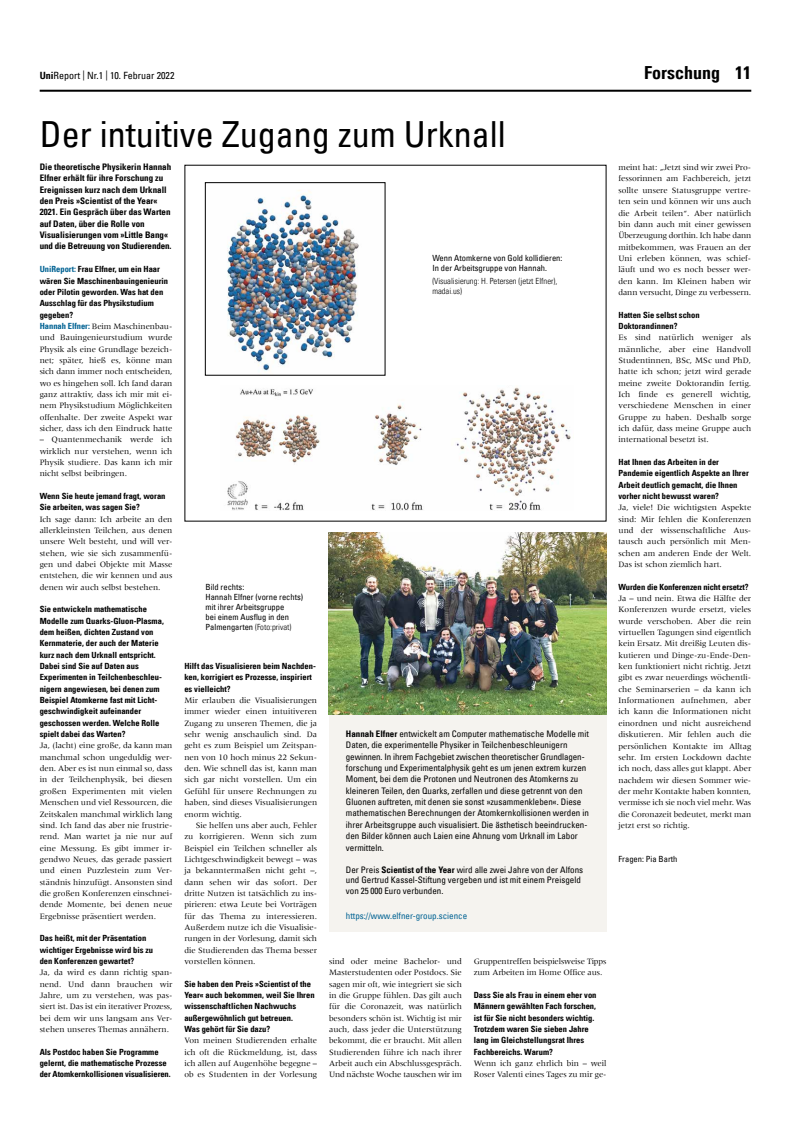
<style>
.page{position:relative;width:808px;height:1134px;background:#fff}
.page>*{position:absolute;margin:0;border:0;box-sizing:border-box;transform-origin:0 0}
.t1{font:condensed 36px "Univers Com 57";color:#000}
.t2{font:18px "Univers Com 67 Bold Cond";color:#000}
.t3{font:condensed 10px "Univers Com 57";color:#000}
.t4{font:condensed 9px/11.3px "Univers Com 57";color:#000}
.t5{font:9px/11.3px "Univers Com 67 Bold Cond";color:#000}
.t6{font:condensed 9px "Univers Com 57";color:#006293}
.t7{font:8.5px/11.3px "Meridien";color:#000;text-align:justify}
.t8{font:8.5px/11.3px "Univers Com 67 Bold Cond";color:#000}
.t9{font:condensed 8.5px/10.2px "Univers Com 57";color:#000}
.t10{font:8.5px/10.2px "Univers Com 47 Light Cond";color:#000}
.s1{font-family:"Univers Com 67 Bold Cond";font-stretch:normal}
.s2{color:#006293}
.s3{font-family:"Univers Com 67 Bold Cond";color:#006293}
.s4{font-family:"Univers Com 57";font-stretch:condensed}
</style>
<div class="page">
<hr style="left:40px;top:90px;width:711px;height:2px;background:#000">
<div style="left:329px;top:714px;width:278px;height:218px;background:#f5f3ef"></div>
<img style="left:329px;top:533px;width:278px;height:181px">
<img style="left:227px;top:190px;width:132px;height:181px">
<img style="left:227px;top:387px;width:344px;height:123px">
<h2 class="t2" style="left:644px;top:62px;width:77px">Forschung</h2>
<p class="t3" style="left:40px;top:69px;width:136px"><span class="s1">Uni</span>Report | Nr.1 | 10. Februar 2022</p>
<h2 class="t2" style="left:735px;top:62px;width:17px">11</h2>
<h1 class="t1" style="left:40px;top:112px;width:467px">Der intuitive Zugang zum Urknall</h1>
<p class="t5" style="left:40px;top:161px;width:133px">Die theoretische Physikerin Hannah Elfner erhält für ihre Forschung zu Ereignissen kurz nach dem Urknall den Preis »Scientist of the Year« 2021. Ein Gespräch über das Warten auf Daten, über die Rolle von Visualisierungen vom »Little Bang« und die Betreuung von Studierenden.</p>
<p class="t8" style="left:40px;top:263px;width:130px"><span class="s2">UniReport:</span> Frau Elfner, um ein Haar wären Sie Maschinenbauingenieurin oder Pilotin geworden. Was hat den<br>Ausschlag für das Physikstudium gegeben?</p>
<p class="t7" style="left:40px;top:320px;width:134px"><span class="s3">Hannah Elfner:</span> Beim Maschinenbau&shy;und Bauingenieurstudium wurde Physik als eine Grundlage bezeich&shy;net; später, hieß es, könne man sich dann immer noch entscheiden, wo es hingehen soll. Ich fand daran ganz attraktiv, dass ich mir mit ei&shy;nem Physikstudium Möglichkeiten offenhalte. Der zweite Aspekt war sicher, dass ich den Eindruck hatte</p>
<p class="t7" style="left:40px;top:434px;width:134px">– Quantenmechanik werde ich wirklich nur verstehen, wenn ich Physik studiere. Das kann ich mir nicht selbst beibringen.</p>
<p class="t8" style="left:40px;top:490px;width:127px">Wenn Sie heute jemand fragt, woran<br>Sie arbeiten, was sagen Sie?</p>
<p class="t7" style="left:40px;top:513px;width:134px">Ich sage dann: Ich arbeite an den allerkleinsten Teilchen, aus denen unsere Welt besteht, und will ver&shy;stehen, wie sie sich zusammenfü&shy;gen und dabei Objekte mit Masse entstehen, die wir kennen und aus denen wir auch selbst bestehen.</p>
<p class="t8" style="left:40px;top:604px;width:126px">Sie entwickeln mathematische<br>Modelle zum Quarks-Gluon-Plasma, dem heißen, dichten Zustand von<br>Kernmaterie, der auch der Materie kurz nach dem Urknall entspricht.<br>Dabei sind Sie auf Daten aus<br>Experimenten in Teilchenbeschleu&shy;nigern angewiesen, bei denen zum<br>Beispiel Atomkerne fast mit Licht&shy;geschwindigkeit aufeinander geschossen werden. Welche Rolle spielt dabei das Warten?</p>
<p class="t7" style="left:40px;top:740px;width:134px">Ja, (lacht) eine große, da kann man manchmal schon ungeduldig wer&shy;den. Aber es ist nun einmal so, dass in der Teilchenphysik, bei diesen großen Experimenten mit vielen Menschen und viel Ressourcen, die Zeitskalen manchmal wirklich lang sind. Ich fand das aber nie frustrie&shy;rend. Man wartet ja nie nur auf eine Messung. Es gibt immer ir&shy;gendwo Neues, das gerade passiert und einen Puzzlestein zum Ver&shy;ständnis hinzufügt. Ansonsten sind die großen Konferenzen einschnei&shy;dende Momente, bei denen neue Ergebnisse präsentiert werden.</p>
<p class="t8" style="left:40px;top:932px;width:115px">Das heißt, mit der Präsentation wichtiger Ergebnisse wird bis zu den Konferenzen gewartet?</p>
<p class="t7" style="left:40px;top:967px;width:134px">Ja, da wird es dann richtig span&shy;nend. Und dann brauchen wir Jahre, um zu verstehen, was pas&shy;siert ist. Das ist ein iterativer Prozess, bei dem wir uns langsam ans Ver&shy;stehen unseres Themas annähern.</p>
<p class="t8" style="left:40px;top:1046px;width:132px">Als Postdoc haben Sie Programme gelernt, die mathematische Prozesse der Atomkernkollisionen visualisieren.</p>
<p class="t7" style="left:618px;top:162px;width:134px;text-align:left">meint hat: „Jetzt sind wir zwei Pro&shy;fessorinnen am Fachbereich, jetzt sollte unsere Statusgruppe vertre&shy;ten sein und können wir uns auch die Arbeit teilen“. Aber natürlich bin dann auch mit einer gewissen Überzeugung dorthin. Ich habe dann mitbekommen, was Frauen an der Uni erleben können, was schief&shy;läuft und wo es noch besser wer&shy;den kann. Im Kleinen haben wir dann versucht, Dinge zu verbessern.</p>
<p class="t8" style="left:618px;top:309px;width:83px">Hatten Sie selbst schon<br>Doktorandinnen?</p>
<p class="t7" style="left:618px;top:332px;width:134px">Es sind natürlich weniger als männliche, aber eine Handvoll Studentinnen, BSc, MSc und PhD, hatte ich schon; jetzt wird gerade meine zweite Doktorandin fertig.<br>Ich finde es generell wichtig, verschiedene Menschen in einer Gruppe zu haben. Deshalb sorge ich dafür, dass meine Gruppe auch international besetzt ist.</p>
<p class="t8" style="left:618px;top:456px;width:132px">Hat Ihnen das Arbeiten in der<br>Pandemie eigentlich Aspekte an Ihrer<br>Arbeit deutlich gemacht, die Ihnen vorher nicht bewusst waren?</p>
<p class="t7" style="left:618px;top:502px;width:134px">Ja, viele! Die wichtigsten Aspekte sind: Mir fehlen die Konferenzen und der wissenschaftliche Aus&shy;tausch auch persönlich mit Men&shy;schen am anderen Ende der Welt.<br>Das ist schon ziemlich hart.</p>
<p class="t8" style="left:618px;top:581px;width:132px">Wurden die Konferenzen nicht ersetzt?</p>
<p class="t7" style="left:618px;top:593px;width:134px">Ja – und nein. Etwa die Hälfte der Konferenzen wurde ersetzt, vieles wurde verschoben. Aber die rein virtuellen Tagungen sind eigentlich kein Ersatz. Mit dreißig Leuten dis&shy;kutieren und Dinge-zu-Ende-Den&shy;ken funktioniert nicht richtig. Jetzt gibt es zwar neuerdings wöchentli&shy;che Seminarserien – da kann ich Informationen aufnehmen, aber ich kann die Informationen nicht einordnen und nicht ausreichend diskutieren. Mir fehlen auch die persönlichen Kontakte im Alltag sehr. Im ersten Lockdown dachte ich noch, dass alles gut klappt. Aber nachdem wir diesen Sommer wie&shy;der mehr Kontakte haben konnten, vermisse ich sie noch viel mehr. Was die Coronazeit bedeutet, merkt man jetzt erst so richtig.</p>
<p class="t9" style="left:618px;top:854px;width:61px">Fragen: Pia Barth</p>
<p class="t9" style="left:432px;top:253px;width:132px">Wenn Atomkerne von Gold kollidieren:<br>In der Arbeitsgruppe von Hannah.</p>
<p class="t10" style="left:432px;top:275px;width:126px">(Visualisierung: H. Petersen (jetzt Elfner), madai.us)</p>
<p class="t9" style="left:206px;top:581px;width:99px">Bild rechts:<br>Hannah Elfner (vorne rechts) mit ihrer Arbeitsgruppe<br>bei einem Ausflug in den</p>
<p class="t10" style="left:206px;top:622px;width:87px"><span class="s4">Palmengarten</span> (Foto:privat)</p>
<p class="t8" style="left:184px;top:660px;width:133px">Hilft das Visualisieren beim Nachden&shy;ken, korrigiert es Prozesse, inspiriert es vielleicht?</p>
<p class="t7" style="left:184px;top:695px;width:134px">Mir erlauben die Visualisierungen immer wieder einen intuitiveren Zugang zu unseren Themen, die ja sehr wenig anschaulich sind. Da geht es zum Beispiel um Zeitspan&shy;nen von 10 hoch minus 22 Sekun&shy;den. Wie schnell das ist, kann man sich gar nicht vorstellen. Um ein Gefühl für unsere Rechnungen zu haben, sind dieses Visualisierungen enorm wichtig.</p>
<p class="t7" style="left:184px;top:819px;width:134px;text-indent:11px">Sie helfen uns aber auch, Fehler zu korrigieren. Wenn sich zum Beispiel ein Teilchen schneller als Lichtgeschwindigkeit bewegt – was ja bekanntermaßen nicht geht –, dann sehen wir das sofort. Der dritte Nutzen ist tatsächlich zu ins&shy;pirieren: etwa Leute bei Vorträgen für das Thema zu interessieren.<br>Außerdem nutze ich die Visualisie&shy;rungen in der Vorlesung, damit sich die Studierenden das Thema besser vorstellen können.</p>
<p class="t8" style="left:184px;top:978px;width:132px">Sie haben den Preis »Scientist of the<br>Year« auch bekommen, weil Sie Ihren wissenschaftlichen Nachwuchs außergewöhnlich gut betreuen.<br>Was gehört für Sie dazu?</p>
<p class="t7" style="left:184px;top:1035px;width:134px">Von meinen Studierenden erhalte ich oft die Rückmeldung, ist, dass ich allen auf Augenhöhe begegne – ob es Studenten in der Vorlesung</p>
<p class="t4" style="left:346px;top:728px;width:244px"><span class="s1">Hannah Elfner</span> entwickelt am Computer mathematische Modelle mit Daten, die experimentelle Physiker in Teilchenbeschleunigern gewinnen. In ihrem Fachgebiet zwischen theoretischer Grundlagen&shy;forschung und Experimentalphysik geht es um jenen extrem kurzen Moment, bei dem die Protonen und Neutronen des Atomkerns zu kleineren Teilen, den Quarks, zerfallen und diese getrennt von den Gluonen auftreten, mit denen sie sonst »zusammenkleben«. Diese mathematischen Berechnungen der Atomkernkollisionen werden in ihrer Arbeitsgruppe auch visualisiert. Die ästhetisch beeindrucken&shy;den Bilder können auch Laien eine Ahnung vom Urknall im Labor vermitteln.</p>
<p class="t4" style="left:346px;top:864px;width:239px;line-height:10.8px">Der Preis <span class="s1">Scientist of the Year</span> wird alle zwei Jahre von der Alfons und Gertrud Kassel-Stiftung vergeben und ist mit einem Preisgeld von 25 000 Euro verbunden.</p>
<p class="t6" style="left:346px;top:910px;width:123px">https://www.elfner-group.science</p>
<p class="t7" style="left:329px;top:955px;width:134px">sind oder meine Bachelor- und Masterstudenten oder Postdocs. Sie sagen mir oft, wie integriert sie sich in die Gruppe fühlen. Das gilt auch für die Coronazeit, was natürlich besonders schön ist. Wichtig ist mir auch, dass jeder die Unterstützung bekommt, die er braucht. Mit allen Studierenden führe ich nach ihrer Arbeit auch ein Abschlussgespräch.<br>Und nächste Woche tauschen wir im</p>
<p class="t7" style="left:474px;top:955px;width:134px">Gruppentreffen beispielsweise Tipps zum Arbeiten im Home Office aus.</p>
<p class="t8" style="left:474px;top:989px;width:124px">Dass Sie als Frau in einem eher von<br>Männern gewählten Fach forschen, ist für Sie nicht besonders wichtig.<br>Trotzdem waren Sie sieben Jahre lang im Gleichstellungsrat Ihres<br>Fachbereichs. Warum?</p>
<p class="t7" style="left:474px;top:1057px;width:134px">Wenn ich ganz ehrlich bin – weil<br>Roser Valenti eines Tages zu mir ge-</p>
</div>
